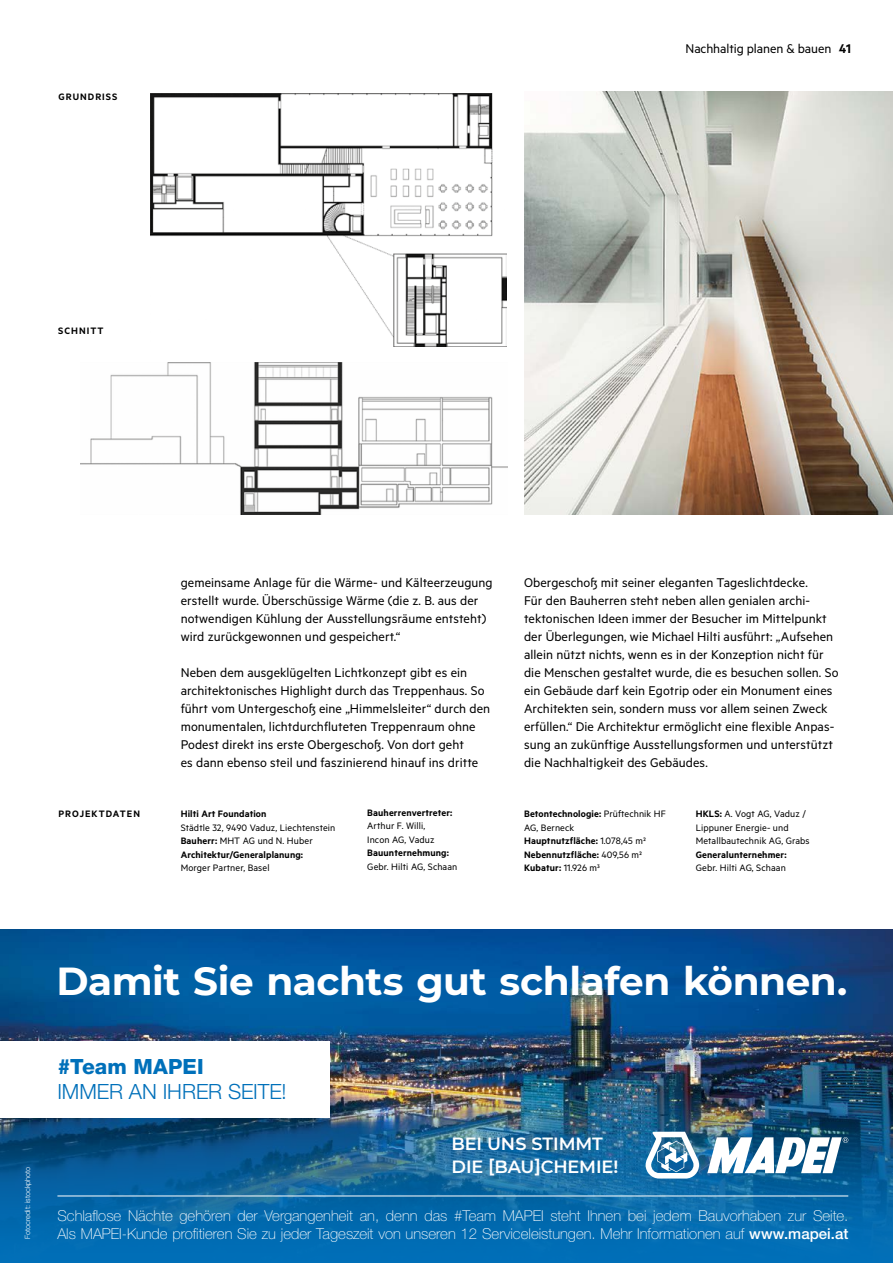
<style>
.page{position:relative;width:893px;height:1263px;background:#fff}
.page>*{position:absolute;margin:0;border:0;box-sizing:border-box;transform-origin:0 0}
.t1{font:700 39px "Montserrat";letter-spacing:-.01em;color:#fff}
.t2{font:300 21px "Helvetica Neue LTW1 G";letter-spacing:-.005em;color:#0070ba}
.t3{font:800 21px "Helvetica Neue LTW1 G";letter-spacing:.005em;color:#0070ba}
.t4{font:600 17.7px/23.5px "Montserrat";letter-spacing:-.01em;color:#fff}
.t5{font:100 15px "Helvetica Neue LTW1 G";color:#fff}
.t6{font:14.25px/18px "Metric";letter-spacing:.005em;color:#000}
.t7{font:10.5px/13.5px "Metric";letter-spacing:.01em;color:#000}
.t8{font:600 10.5px/13.5px "Metric";letter-spacing:.01em;color:#000}
.t9{font:600 10.5px "Metric";letter-spacing:.1em;color:#000}
.t10{font:300 7.35px "Helvetica Neue LTW1 G";color:#fff}
.s1{font-weight:600}
.s2{font-weight:400}
.s3{font-weight:500}
</style>
<div class="page">
<img style="left:0;top:929px;width:893px;height:162px">
<img style="left:0;top:1091px;width:893px;height:172px">
<svg style="left:646px;top:1132px;width:53px;height:46px"></svg>
<svg style="left:707px;top:1137px;width:141px;height:36px"></svg>
<hr style="left:57px;top:1195px;width:791px;height:1px;background:#fff">
<div style="left:0;top:1041px;width:330px;height:76px;background:#fff"></div>
<svg style="left:0;top:929px;width:7px;height:4px"></svg>
<img style="left:81px;top:362px;width:426px;height:152px">
<img style="left:150px;top:94px;width:357px;height:253px">
<img style="left:524px;top:92px;width:369px;height:423px">
<p class="t9" style="left:58px;top:90px;width:60px">GRUNDRISS</p>
<p class="t9" style="left:58px;top:325px;width:47px">SCHNITT</p>
<p class="t6" style="left:685px;top:39px;width:167px">Nachhaltig planen &amp; bauen <span class="s1">41</span></p>
<p class="t6" style="left:181px;top:573px;width:313px">gemeinsame Anlage für die Wärme- und Kälteerzeugung erstellt wurde. Überschüssige Wärme (die z. B. aus der notwendigen Kühlung der Ausstellungsräume entsteht) wird zurückgewonnen und gespeichert.“</p>
<p class="t6" style="left:181px;top:663px;width:311px">Neben dem ausgeklügelten Lichtkonzept gibt es ein architektonisches Highlight durch das Treppenhaus. So führt vom Untergeschoß eine „Himmelsleiter“ durch den monumentalen, lichtdurchfluteten Treppenraum ohne Podest direkt ins erste Obergeschoß. Von dort geht<br>es dann ebenso steil und faszinierend hinauf ins dritte</p>
<p class="t9" style="left:58px;top:808px;width:83px">PROJEKTDATEN</p>
<p class="t8" style="left:181px;top:807px;width:87px">Hilti Art Foundation</p>
<p class="t7" style="left:181px;top:820px;width:156px">Städtle 32, 9490 Vaduz, Liechtenstein<br><span class="s1">Bauherr:</span> MHT AG und N. Huber<br><span class="s1">Architektur/Generalplanung:</span></p>
<p class="t7" style="left:181px;top:861px;width:90px">Morger Partner, Basel</p>
<p class="t8" style="left:367px;top:805px;width:87px">Bauherrenvertreter:</p>
<p class="t7" style="left:367px;top:819px;width:69px">Arthur F. Willi,<br>Incon AG, Vaduz</p>
<p class="t8" style="left:367px;top:846px;width:83px">Bauunternehmung:</p>
<p class="t7" style="left:367px;top:859px;width:92px">Gebr. Hilti AG, Schaan</p>
<p class="t6" style="left:524px;top:573px;width:316px">Obergeschoß mit seiner eleganten Tageslichtdecke.<br>Für den Bauherren steht neben allen genialen archi&shy;tektonischen Ideen immer der Besucher im Mittelpunkt der Überlegungen, wie Michael Hilti ausführt: „Aufsehen allein nützt nichts, wenn es in der Konzeption nicht für die Menschen gestaltet wurde, die es besuchen sollen. So ein Gebäude darf kein Egotrip oder ein Monument eines Architekten sein, sondern muss vor allem seinen Zweck erfüllen.“ Die Architektur ermöglicht eine flexible Anpas&shy;sung an zukünftige Ausstellungsformen und unterstützt die Nachhaltigkeit des Gebäudes.</p>
<p class="t8" style="left:524px;top:807px;width:143px">Betontechnologie: <span class="s2">Prüftechnik HF<br>AG, Berneck<br></span>Hauptnutzfläche: <span class="s2">1.078,45 m²<br></span>Nebennutzfläche: <span class="s2">409,56 m²<br></span>Kubatur: <span class="s2">11.926 m³</span></p>
<p class="t7" style="left:696px;top:807px;width:115px"><span class="s1">HKLS:</span> A. Vogt AG, Vaduz /<br>Lippuner Energie- und<br>Metallbautechnik AG, Grabs</p>
<p class="t8" style="left:696px;top:847px;width:92px">Generalunternehmer:</p>
<p class="t7" style="left:696px;top:861px;width:92px">Gebr. Hilti AG, Schaan</p>
<p class="t10" style="left:23px;top:1239px;width:74px;rotate:-90deg">Fotocredit: istockphoto</p>
<h1 class="t1" style="left:56px;top:953px;width:792px">Damit Sie nachts gut schlafen können.</h1>
<h2 class="t3" style="left:57px;top:1054px;width:148px">#Team MAPEI</h2>
<h2 class="t2" style="left:57px;top:1079px;width:231px">IMMER AN IHRER SEITE!</h2>
<p class="t4" style="left:451px;top:1131px;width:168px">BEI UNS STIMMT<br>DIE [BAU]CHEMIE!</p>
<p class="t5" style="left:57px;top:1206px;width:792px">Schlaflose Nächte gehören der Vergangenheit an, denn das #Team MAPEI steht Ihnen bei jedem Bauvorhaben zur Seite.</p>
<p class="t5" style="left:57px;top:1224px;width:792px">Als MAPEI-Kunde profitieren Sie zu jeder Tageszeit von unseren 12 Serviceleistungen. Mehr Informationen auf <span class="s3">www.mapei.at</span></p>
</div>
